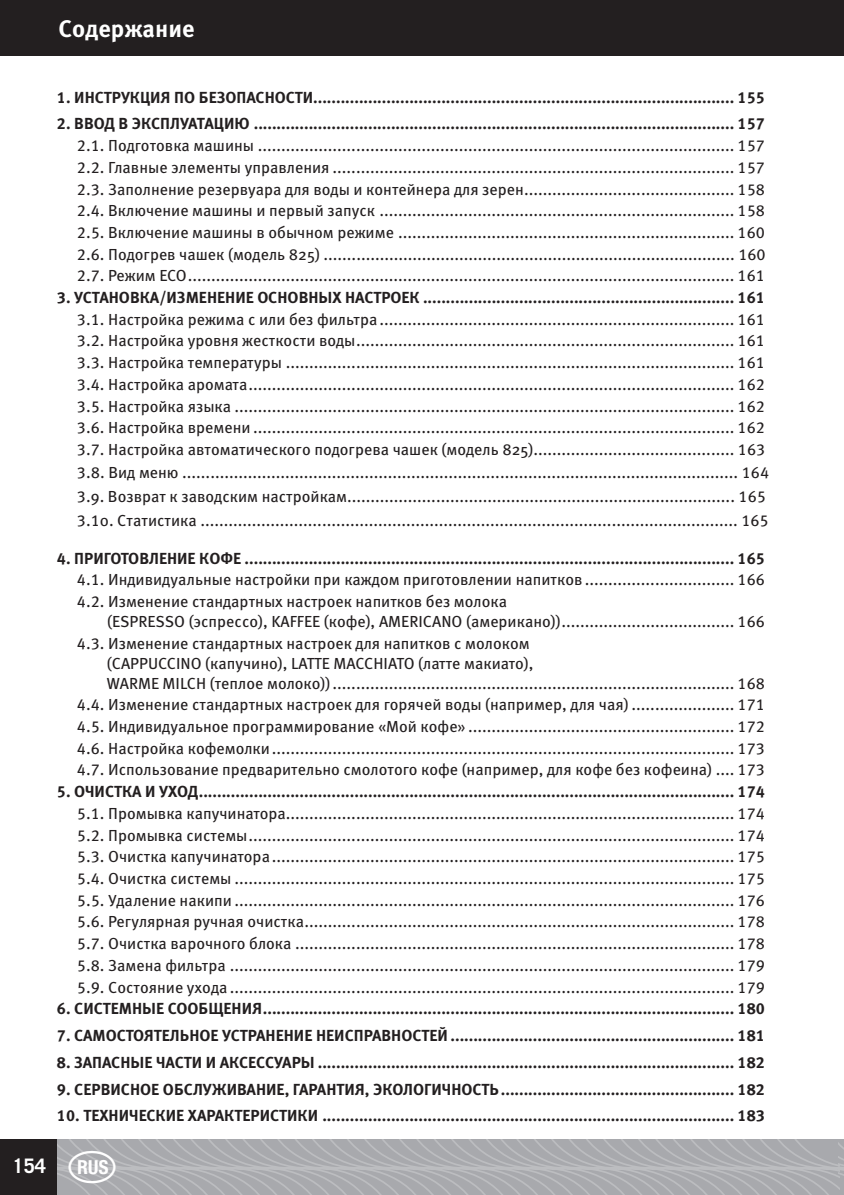
<style>
.page{position:relative;width:844px;height:1195px;background:#fff}
.page>*{position:absolute;margin:0;border:0;box-sizing:border-box;transform-origin:0 0}
.t1{font:700 24px "Meta Pro";color:#fff}
.t2{font:700 20px "Trade Gothic LT Std";color:#fff}
.t3{font:16px/21.6px "Meta Pro";color:#231f20;text-align:justify}
.t4{font:700 16px "Meta Pro";color:#231f20}
.s1{font-weight:700}
</style>
<div class="page">
<div style="left:0;top:0;width:844px;height:55px;background:#231f20"></div>
<svg style="left:57px;top:1139px;width:781px;height:56px;background:#acadb1"></svg>
<div style="left:0;top:1139px;width:56px;height:56px;background:#231f20"></div>
<svg style="left:838px;top:1139px;width:6px;height:56px"></svg>
<svg style="left:69px;top:1150px;width:47px;height:32px;background:#aeafb3"></svg>
<p class="t1" style="left:59px;top:14px;width:137px">Содержание</p>
<p class="t4" style="left:57px;top:87px;width:709px">1. ИНСТРУКЦИЯ ПО БЕЗОПАСНОСТИ............................................................................................ 155</p>
<p class="t3" style="left:77px;top:113px;width:690px;text-indent:-20px"><span class="s1">2. ВВОД В ЭКСПЛУАТАЦИЮ ......................................................................................................... 157<br></span>2.1. Подготовка машины ...................................................................................................... 157<br>2.2. Главные элементы управления ...................................................................................... 157<br>2.3. Заполнение резервуара для воды и контейнера для зерен............................................. 158<br>2.4. Включение машины и первый запуск ............................................................................ 158<br>2.5. Включение машины в обычном режиме ........................................................................ 160<br>2.6. Подогрев чашек (модель 825) ........................................................................................ 160<br>2.7. Режим ECO..................................................................................................................... 161</p>
<p class="t3" style="left:77px;top:287px;width:690px;text-indent:-20px"><span class="s1">3. УСТАНОВКА/ИЗМЕНЕНИЕ ОСНОВНЫХ НАСТРОЕК .................................................................... 161<br></span>3.1. Настройка режима с или без фильтра............................................................................ 161<br>3.2. Настройка уровня жесткости воды................................................................................. 161<br>3.3. Настройка температуры ................................................................................................ 161<br>3.4. Настройка аромата........................................................................................................ 162<br>3.5. Настройка языка ........................................................................................................... 162<br>3.6. Настройка времени ....................................................................................................... 162<br>3.7. Настройка автоматического подогрева чашек (модель 825)........................................... 163</p>
<p class="t3" style="left:77px;top:461px;width:694px;line-height:23.6px;text-align:left">3.8. Вид меню ....................................................................................................................... 164<br>3.9. Возврат к заводским настройкам................................................................................... 165<br>3.10. Статистика ................................................................................................................... 165</p>
<p class="t3" style="left:77px;top:547px;width:689px;text-indent:-20px"><span class="s1">4. ПРИГОТОВЛЕНИЕ КОФЕ ........................................................................................................... 165<br></span>4.1. Индивидуальные настройки при каждом приготовлении напитков ................................ 166<br>4.2. Изменение стандартных настроек напитков без молока</p>
<p class="t3" style="left:77px;top:610px;width:689px;text-indent:30px">(ESPRESSO (эспрессо), KAFFEE (кофе), AMERICANO (американо))..................................... 166<br>4.3. Изменение стандартных настроек для напитков с молоком</p>
<p class="t3" style="left:107px;top:653px;width:660px;line-height:20px">(CAPPUCCINO (капучино), LATTE MACCHIATO (латте макиато),<br>WARME MILCH (теплое молоко))...................................................................................... 168</p>
<p class="t3" style="left:77px;top:694px;width:689px">4.4. Изменение стандартных настроек для горячей воды (например, для чая) ...................... 171<br>4.5. Индивидуальное программирование «Мой кофе» ......................................................... 172<br>4.6. Настройка кофемолки................................................................................................... 173<br>4.7. Использование предварительно смолотого кофе (например, для кофе без кофеина) .... 173</p>
<p class="t3" style="left:77px;top:781px;width:689px;text-indent:-20px"><span class="s1">5. ОЧИСТКА И УХОД..................................................................................................................... 174<br></span>5.1. Промывка капучинатора................................................................................................ 174<br>5.2. Промывка системы........................................................................................................ 174<br>5.3. Очистка капучинатора................................................................................................... 175<br>5.4. Очистка системы ........................................................................................................... 175<br>5.5. Удаление накипи ........................................................................................................... 176<br>5.6. Регулярная ручная очистка............................................................................................ 178<br>5.7. Очистка варочного блока .............................................................................................. 178<br>5.8. Замена фильтра ............................................................................................................ 179<br>5.9. Состояние ухода ............................................................................................................ 179</p>
<p class="t4" style="left:57px;top:998px;width:709px">6. СИСТЕМНЫЕ СООБЩЕНИЯ....................................................................................................... 180</p>
<p class="t4" style="left:57px;top:1025px;width:709px">7. САМОСТОЯТЕЛЬНОЕ УСТРАНЕНИЕ НЕИСПРАВНОСТЕЙ .............................................................. 181</p>
<p class="t4" style="left:57px;top:1052px;width:709px">8. ЗАПАСНЫЕ ЧАСТИ И АКСЕССУАРЫ ........................................................................................... 182</p>
<p class="t4" style="left:57px;top:1079px;width:709px">9. СЕРВИСНОЕ ОБСЛУЖИВАНИЕ, ГАРАНТИЯ, ЭКОЛОГИЧНОСТЬ................................................... 182</p>
<p class="t4" style="left:57px;top:1105px;width:709px">10. ТЕХНИЧЕСКИЕ ХАРАКТЕРИСТИКИ .......................................................................................... 183</p>
<p class="t2" style="left:13px;top:1153px;width:35px">154</p>
</div>
